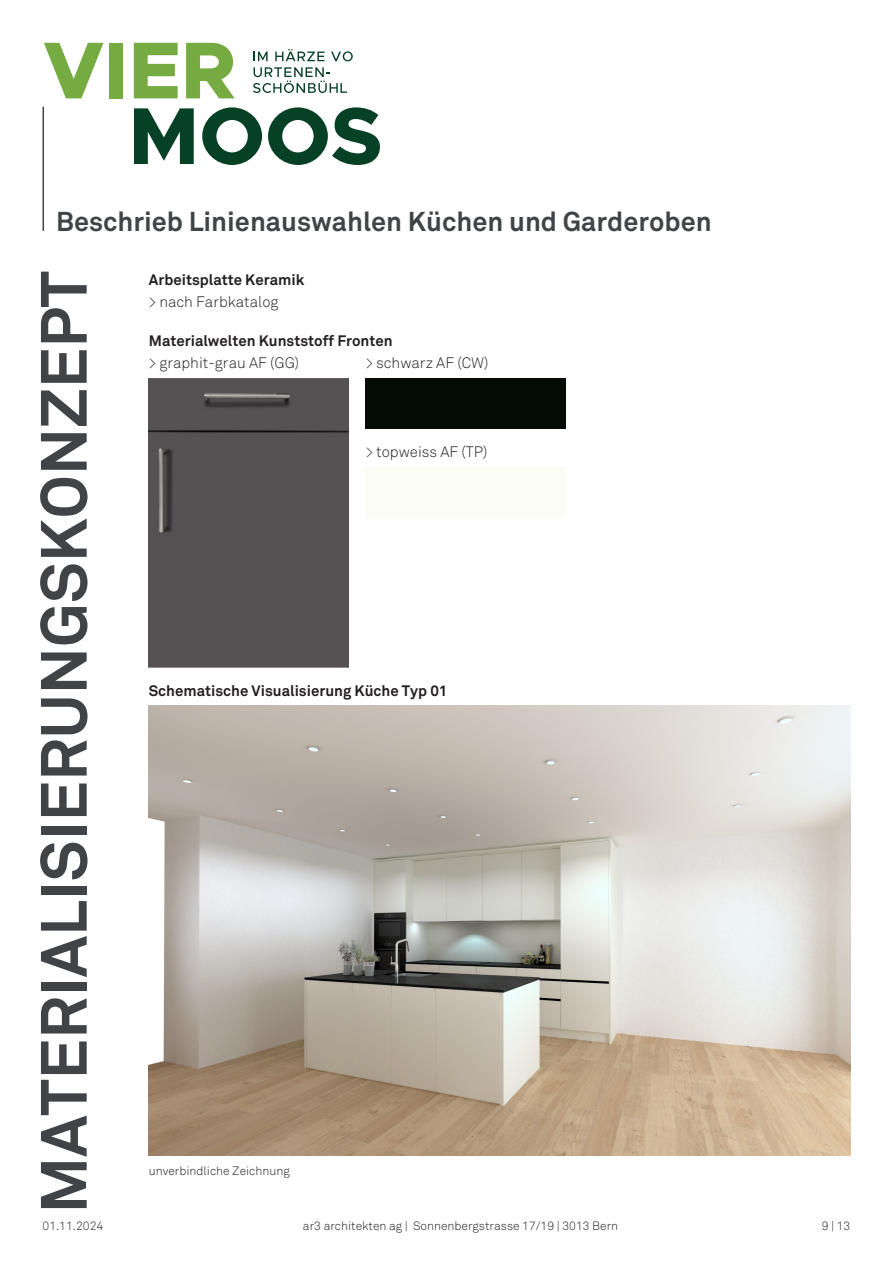
<style>
.page{position:relative;width:893px;height:1263px;background:#fff}
.page>*{position:absolute;margin:0;border:0;box-sizing:border-box;transform-origin:0 0}
.Hausnummer{font:700 64.5px "Akkurat";color:#414446}
.Wohnungsinfo{font:700 27px "Akkurat";color:#414446}
.Inhaltsverzeichnis{font:700 15px "Akkurat";color:#231f20}
.text_11pkt{font:300 15px "Akkurat";color:#231f20}
.text_11pkt-2{font:300 12px "Akkurat";color:#231f20}
</style>
<div class="page">
<svg style="left:44px;top:43px;width:59px;height:55px"></svg>
<div style="left:109px;top:43px;width:14px;height:55px;background:#76ab41"></div>
<svg style="left:134px;top:43px;width:44px;height:55px"></svg>
<svg style="left:186px;top:43px;width:49px;height:55px"></svg>
<svg style="left:134px;top:108px;width:60px;height:56px"></svg>
<svg style="left:202px;top:107px;width:60px;height:58px"></svg>
<svg style="left:268px;top:107px;width:112px;height:58px"></svg>
<svg style="left:254px;top:52px;width:14px;height:9px"></svg>
<svg style="left:275px;top:49px;width:50px;height:12px"></svg>
<svg style="left:331px;top:51px;width:22px;height:10px"></svg>
<svg style="left:253px;top:67px;width:94px;height:26px"></svg>
<hr style="left:43px;top:107px;width:1px;height:124px;background:#414446">
<img style="left:149px;top:706px;width:701px;height:449px">
<div style="left:149px;top:378px;width:200px;height:289px;background:#565253"></div>
<div style="left:366px;top:378px;width:200px;height:50px;background:#060d09"></div>
<p class="Wohnungsinfo" style="left:56px;top:204px;width:657px">Beschrieb Linienauswahlen Küchen und Garderoben</p>
<p class="Hausnummer" style="left:23px;top:1213px;width:944px;rotate:-90deg">MATERIALISIERUNGSKONZEPT</p>
<p class="Inhaltsverzeichnis" style="left:149px;top:271px;width:157px">Arbeitsplatte Keramik</p>
<p class="text_11pkt" style="left:149px;top:293px;width:131px">&gt; nach Farbkatalog</p>
<p class="Inhaltsverzeichnis" style="left:149px;top:331px;width:245px">Materialwelten Kunststoff Fronten</p>
<p class="text_11pkt" style="left:149px;top:353px;width:152px">&gt; graphit-grau AF (GG)</p>
<p class="text_11pkt" style="left:366px;top:353px;width:124px">&gt; schwarz AF (CW)</p>
<p class="text_11pkt" style="left:366px;top:443px;width:123px">&gt; topweiss AF (TP)</p>
<p class="Inhaltsverzeichnis" style="left:149px;top:681px;width:300px">Schematische Visualisierung Küche Typ 01</p>
<p class="text_11pkt-2" style="left:149px;top:1163px;width:142px">unverbindliche Zeichnung</p>
<p class="text_11pkt-2" style="left:43px;top:1219px;width:62px">01.11.2024</p>
<p class="text_11pkt-2" style="left:303px;top:1219px;width:317px">ar3 architekten ag | Sonnenbergstrasse 17/19 | 3013 Bern</p>
<p class="text_11pkt-2" style="left:822px;top:1219px;width:30px">9 | 13</p>
</div>
